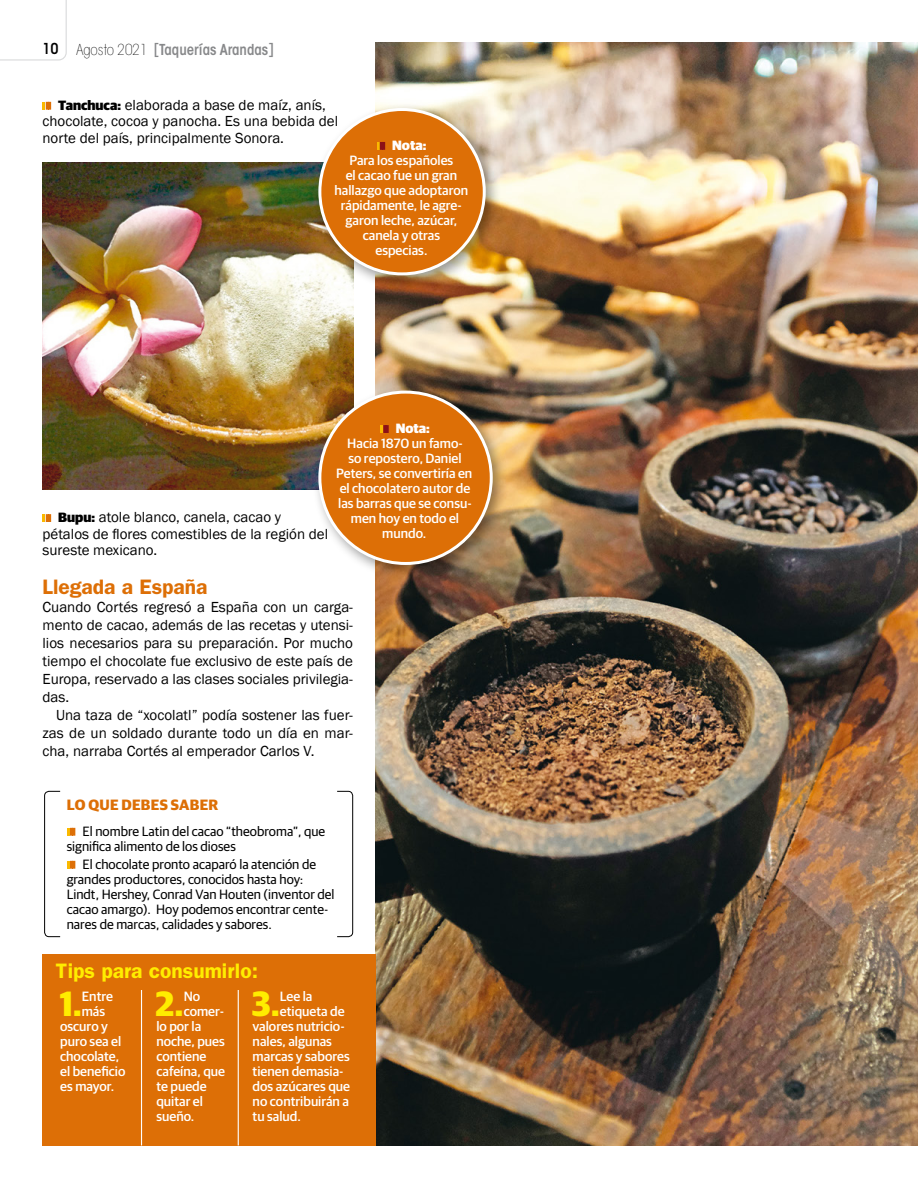
<style>
.page{position:relative;width:918px;height:1188px;background:#fff}
.page>*{position:absolute;margin:0;border:0;box-sizing:border-box;transform-origin:0 0}
.t1{font:700 35.1px "Guardian Sans";color:#ffed00}
.t2{font:600 21px "ITC Franklin Gothic Std";color:#ffed00}
.t3{font:600 21px "ITC Franklin Gothic Std";color:#dd6f06}
.t4{font:15px/18px "Franklin Gothic";color:#000}
.t5{font:600 condensed 15px "ITC Avant Garde Std";color:#87888a}
.t6{font:700 15px "Guardian Sans";letter-spacing:.02em;color:#dd6f06}
.t7{font:500 13.5px/15px "Guardian Sans";color:#fff;text-align:center}
.t8{font:13.5px/15px "Guardian Sans";color:#000}
.t9{font:900 13.5px "Guardian Sans";color:#fff}
.s1{color:#000}
.s2{font-weight:200;color:#000}
.s3{font-family:"Guardian Sans";font-weight:900;font-size:13.5px}
</style>
<div class="page">
<svg style="left:0;top:0;width:67px;height:61px"></svg>
<svg style="left:43px;top:102px;width:8px;height:8px"></svg>
<img style="left:43px;top:162px;width:310px;height:327px">
<svg style="left:43px;top:514px;width:8px;height:8px"></svg>
<img style="left:376px;top:43px;width:542px;height:1102px">
<div style="left:313px;top:102px;width:189px;height:190px;background:#000;opacity:.4"></div>
<div style="left:320px;top:110px;width:164px;height:164px;background:#dd6f06;border-radius:50%"></div>
<svg style="left:377px;top:142px;width:8px;height:8px"></svg>
<div style="left:313px;top:385px;width:196px;height:196px;background:#000;opacity:.4"></div>
<div style="left:320px;top:392px;width:171px;height:171px;background:#dd6f06;border-radius:50%"></div>
<svg style="left:380px;top:425px;width:9px;height:8px"></svg>
<div style="left:43px;top:954px;width:333px;height:191px;background:#dd6f06"></div>
<svg style="left:67px;top:828px;width:8px;height:8px"></svg>
<svg style="left:67px;top:861px;width:8px;height:8px"></svg>
<svg style="left:44px;top:791px;width:17px;height:146px"></svg>
<svg style="left:337px;top:791px;width:16px;height:146px"></svg>
<hr style="left:141px;top:990px;width:1px;height:155px;background:#fff">
<hr style="left:238px;top:990px;width:1px;height:155px;background:#fff">
<p class="t5" style="left:43px;top:41px;width:233px"><span class="s1">10</span> <span class="s2">Agosto 2021</span> [Taquerías Arandas]</p>
<p class="t4" style="left:43px;top:97px;width:297px;line-height:16.5px;text-indent:16px"><span class="s3">Tanchuca:</span> elaborada a base de maíz, anís, chocolate, cocoa y panocha. Es una bebida del norte del país, principalmente Sonora.</p>
<p class="t9" style="left:392px;top:135px;width:36px">Nota:</p>
<p class="t7" style="left:335px;top:152px;width:135px">Para los españoles<br>el cacao fue un gran hallazgo que adoptaron rápidamente, le agre&shy;garon leche, azúcar, canela y otras<br>especias.</p>
<p class="t9" style="left:396px;top:418px;width:36px">Nota:</p>
<p class="t7" style="left:336px;top:435px;width:138px">Hacia 1870 un famo-<br>so repostero, Daniel<br>Peters, se convertiría en el chocolatero autor de las barras que se consu&shy;men hoy en todo el mundo.</p>
<p class="t4" style="left:43px;top:509px;width:287px;line-height:16.5px;text-indent:16px"><span class="s3">Bupu:</span> atole blanco, canela, cacao y pétalos de flores comestibles de la región del sureste mexicano.</p>
<h2 class="t3" style="left:43px;top:574px;width:167px">Llegada a España</h2>
<p class="t4" style="left:43px;top:598px;width:312px;text-align:justify">Cuando Cortés regresó a España con un carga&shy;mento de cacao, además de las recetas y utensi&shy;lios necesarios para su preparación. Por mucho tiempo el chocolate fue exclusivo de este país de Europa, reservado a las clases sociales privilegia&shy;das.</p>
<p class="t4" style="left:43px;top:706px;width:312px;text-align:justify;text-indent:14px">Una taza de “xocolatl” podía sostener las fuer&shy;zas de un soldado durante todo un día en mar&shy;cha, narraba Cortés al emperador Carlos V.</p>
<p class="t6" style="left:67px;top:793px;width:153px">LO QUE DEBES SABER</p>
<p class="t8" style="left:67px;top:822px;width:260px;text-indent:16px">El nombre Latin del cacao “theobroma”, que significa alimento de los dioses</p>
<p class="t8" style="left:67px;top:855px;width:269px;text-indent:16px">El chocolate pronto acaparó la atención de grandes productores, conocidos hasta hoy:<br>Lindt, Hershey, Conrad Van Houten (inventor del cacao amargo). Hoy podemos encontrar cente&shy;nares de marcas, calidades y sabores.</p>
<h2 class="t2" style="left:56px;top:958px;width:204px">Tips para consumirlo:</h2>
<h1 class="t1" style="left:59px;top:977px;width:24px">1.</h1>
<p class="t7" style="left:82px;top:987px;width:33px">Entre</p>
<h1 class="t1" style="left:252px;top:977px;width:29px">3.</h1>
<p class="t7" style="left:280px;top:987px;width:34px">Lee la</p>
<h1 class="t1" style="left:156px;top:977px;width:30px">2.</h1>
<p class="t7" style="left:184px;top:987px;width:18px">No</p>
<p class="t7" style="left:280px;top:1002px;width:66px">etiqueta de</p>
<p class="t7" style="left:253px;top:1017px;width:94px">valores nutricio-</p>
<p class="t7" style="left:253px;top:1032px;width:81px">nales, algunas</p>
<p class="t7" style="left:253px;top:1047px;width:99px">marcas y sabores</p>
<p class="t7" style="left:253px;top:1062px;width:92px">tienen demasia-</p>
<p class="t7" style="left:253px;top:1077px;width:99px">dos azúcares que</p>
<p class="t7" style="left:253px;top:1092px;width:98px">no contribuirán a</p>
<p class="t7" style="left:253px;top:1107px;width:50px">tu salud.</p>
<p class="t7" style="left:82px;top:1002px;width:25px">más</p>
<p class="t7" style="left:60px;top:1017px;width:49px">oscuro y</p>
<p class="t7" style="left:60px;top:1032px;width:63px">puro sea el</p>
<p class="t7" style="left:60px;top:1047px;width:61px">chocolate,</p>
<p class="t7" style="left:60px;top:1062px;width:67px">el beneficio</p>
<p class="t7" style="left:60px;top:1077px;width:55px">es mayor.</p>
<p class="t7" style="left:184px;top:1002px;width:42px">comer-</p>
<p class="t7" style="left:156px;top:1017px;width:46px">lo por la</p>
<p class="t7" style="left:156px;top:1032px;width:70px">noche, pues</p>
<p class="t7" style="left:156px;top:1047px;width:51px">contiene</p>
<p class="t7" style="left:156px;top:1062px;width:70px">cafeína, que</p>
<p class="t7" style="left:156px;top:1077px;width:52px">te puede</p>
<p class="t7" style="left:156px;top:1092px;width:48px">quitar el</p>
<p class="t7" style="left:156px;top:1107px;width:39px">sueño.</p>
</div>
